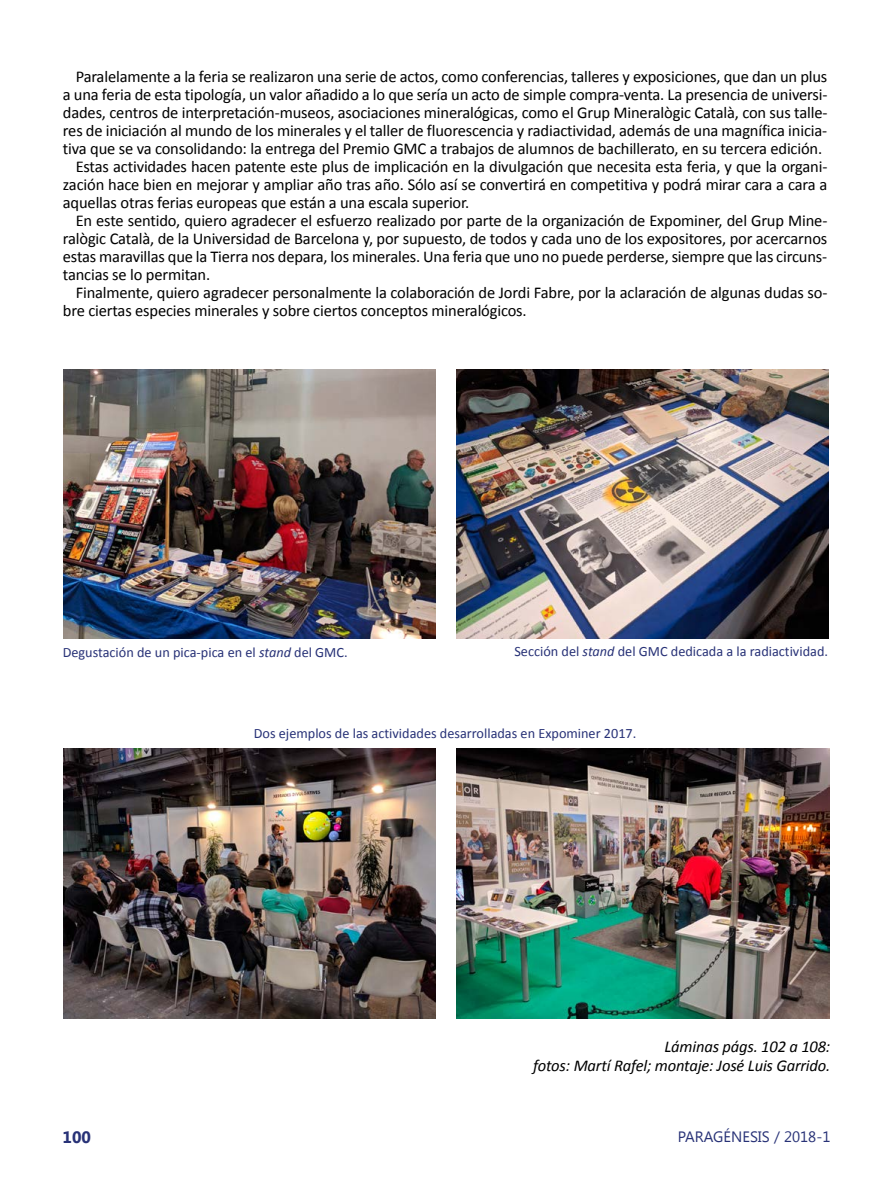
<style>
.page{position:relative;width:893px;height:1191px;background:#fff}
.page>*{position:absolute;margin:0;border:0;box-sizing:border-box;transform-origin:0 0}
.t1{font:16.5px "Calibri";letter-spacing:-.01em;color:#000}
.t2{font:italic 16.5px/19.8px "Calibri";letter-spacing:-.01em;color:#000;text-align:right}
.t3{font:700 16.5px "Segoe UI";color:#283277}
.t4{font:15px "Segoe UI";color:#283277}
.t5{font:14.25px "Calibri";color:#283277}
.s1{font-style:italic}
</style>
<div class="page">
<img style="left:63px;top:370px;width:372px;height:269px">
<img style="left:456px;top:370px;width:372px;height:268px">
<img style="left:63px;top:748px;width:372px;height:270px">
<img style="left:456px;top:748px;width:374px;height:270px">
<p class="t1" style="left:76px;top:66px;width:753px">Paralelamente a la feria se realizaron una serie de actos, como conferencias, talleres y exposiciones, que dan un plus</p>
<p class="t1" style="left:63px;top:84px;width:766px">a una feria de esta tipología, un valor añadido a lo que sería un acto de simple compra-venta. La presencia de universi-</p>
<p class="t1" style="left:63px;top:102px;width:766px">dades, centros de interpretación-museos, asociaciones mineralógicas, como el Grup Mineralògic Català, con sus talle-</p>
<p class="t1" style="left:63px;top:120px;width:766px">res de iniciación al mundo de los minerales y el taller de fluorescencia y radiactividad, además de una magnífica inicia-</p>
<p class="t1" style="left:63px;top:138px;width:761px">tiva que se va consolidando: la entrega del Premio GMC a trabajos de alumnos de bachillerato, en su tercera edición.</p>
<p class="t1" style="left:76px;top:156px;width:753px">Estas actividades hacen patente este plus de implicación en la divulgación que necesita esta feria, y que la organi-</p>
<p class="t1" style="left:63px;top:174px;width:766px">zación hace bien en mejorar y ampliar año tras año. Sólo así se convertirá en competitiva y podrá mirar cara a cara a</p>
<p class="t1" style="left:63px;top:192px;width:408px">aquellas otras ferias europeas que están a una escala superior.</p>
<p class="t1" style="left:76px;top:210px;width:753px">En este sentido, quiero agradecer el esfuerzo realizado por parte de la organización de Expominer, del Grup Mine-</p>
<p class="t1" style="left:63px;top:228px;width:766px">ralògic Català, de la Universidad de Barcelona y, por supuesto, de todos y cada uno de los expositores, por acercarnos</p>
<p class="t1" style="left:63px;top:246px;width:766px">estas maravillas que la Tierra nos depara, los minerales. Una feria que uno no puede perderse, siempre que las circuns-</p>
<p class="t1" style="left:63px;top:264px;width:149px">tancias se lo permitan.</p>
<p class="t1" style="left:76px;top:282px;width:753px">Finalmente, quiero agradecer personalmente la colaboración de Jordi Fabre, por la aclaración de algunas dudas so-</p>
<p class="t1" style="left:63px;top:300px;width:465px">bre ciertas especies minerales y sobre ciertos conceptos mineralógicos.</p>
<p class="t5" style="left:63px;top:643px;width:286px">Degustación de un pica-pica en el <span class="s1">stand</span> del GMC.</p>
<p class="t5" style="left:514px;top:642px;width:315px">Sección del <span class="s1">stand</span> del GMC dedicada a la radiactividad.</p>
<p class="t5" style="left:254px;top:724px;width:384px">Dos ejemplos de las actividades desarrolladas en Expominer 2017.</p>
<p class="t2" style="left:533px;top:1035px;width:299px">Láminas págs. 102 a 108:<br>fotos: Martí Rafel; montaje: José Luis Garrido.</p>
<p class="t3" style="left:63px;top:1125px;width:30px">100</p>
<p class="t4" style="left:678px;top:1126px;width:154px">PARAGÉNESIS / 2018-1</p>
</div>
